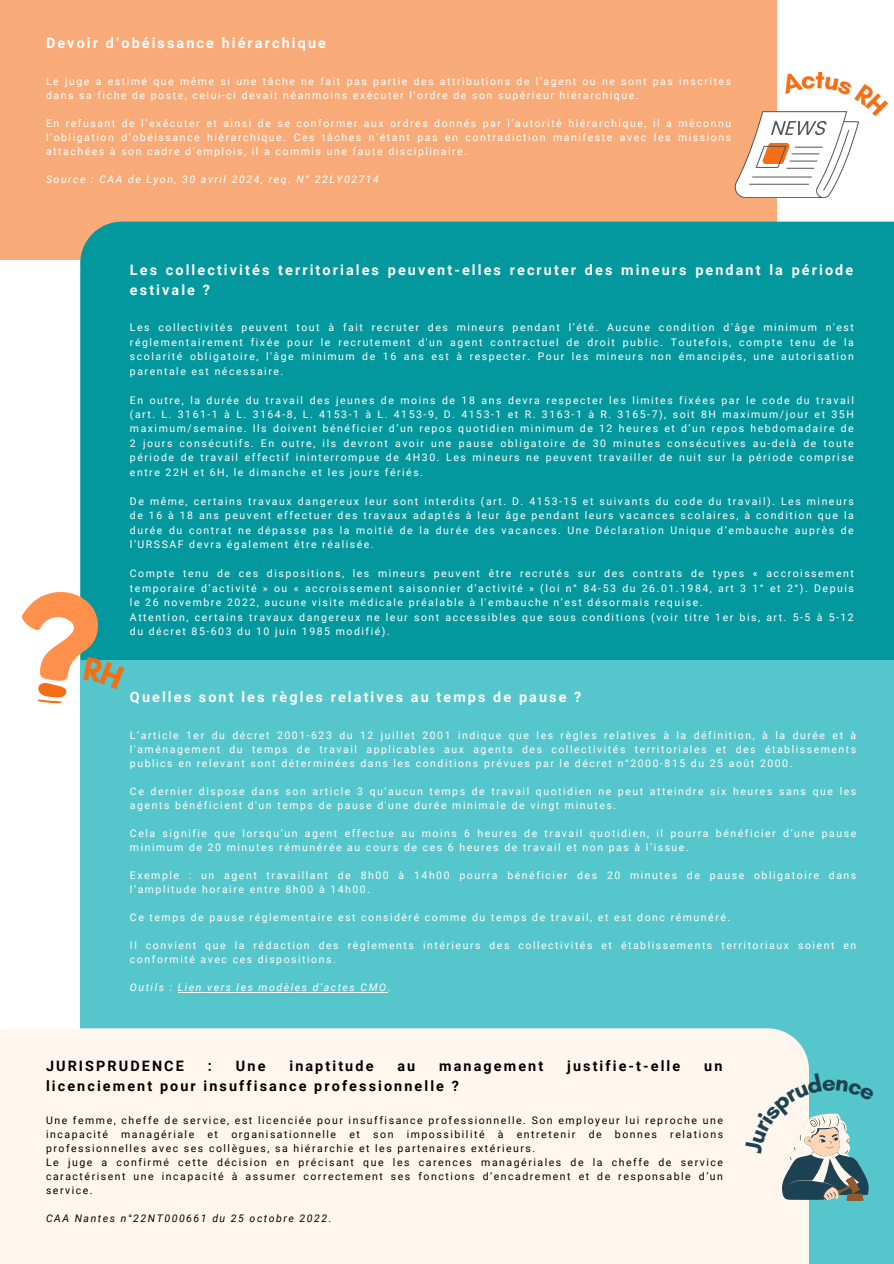
<style>
.page{position:relative;width:894px;height:1264px;background:#fff}
.page>*{position:absolute;margin:0;border:0;box-sizing:border-box;transform-origin:0 0}
.t1{font:700 14.4px/20px "Roboto";letter-spacing:.145em;color:#fff}
.t2{font:700 14.4px "Roboto";letter-spacing:.145em;color:#000}
.t3{font:10.5px/14.4px "Roboto";letter-spacing:.145em;color:#fff}
.t4{font:10.5px/14px "Roboto";letter-spacing:.145em;color:#000}
.t5{font:italic 10.5px "Roboto";letter-spacing:.145em;color:#fff}
.t6{font:italic 10.5px "Roboto";letter-spacing:.145em;color:#000}
</style>
<div class="page">
<div style="left:0;top:0;width:776px;height:260px;background:#f8ab78"></div>
<div style="left:80px;top:222px;width:813px;height:438px;background:#03989e"></div>
<div style="left:80px;top:660px;width:813px;height:603px;background:#55c6cb"></div>
<hr style="left:178px;top:992px;width:209px;height:1px;background:#fff">
<div style="left:0;top:1028px;width:808px;height:235px;background:#fff7ed"></div>
<svg style="left:734px;top:71px;width:125px;height:127px"></svg>
<svg style="left:21px;top:584px;width:103px;height:120px"></svg>
<svg style="left:744px;top:1072px;width:125px;height:128px"></svg>
<p class="t1" style="left:46px;top:33px;width:281px">Devoir d’obéissance hiérarchique</p>
<p class="t3" style="left:46px;top:74px;width:686px;line-height:14px">Le juge a estimé que même si une tâche ne fait pas partie des attributions de l’agent ou ne sont pas inscrites dans sa fiche de poste, celui-ci devait néanmoins exécuter l’ordre de son supérieur hiérarchique.</p>
<p class="t3" style="left:46px;top:116px;width:686px;line-height:14px;text-align:justify">En refusant de l’exécuter et ainsi de se conformer aux ordres donnés par l’autorité hiérarchique, il a méconnu l’obligation d’obéissance hiérarchique. Ces tâches n’étant pas en contradiction manifeste avec les missions attachées à son cadre d’emplois, il a commis une faute disciplinaire.</p>
<p class="t5" style="left:46px;top:173px;width:334px">Source : CAA de Lyon, 30 avril 2024, req. N° 22LY02714</p>
<p class="t1" style="left:130px;top:260px;width:724px">Les collectivités territoriales peuvent-elles recruter des mineurs pendant la période estivale ?</p>
<h1 class="t3" style="left:130px;top:320px;width:725px;text-align:justify">Les collectivités peuvent tout à fait recruter des mineurs pendant l’été. Aucune condition d'âge minimum n'est réglementairement fixée pour le recrutement d'un agent contractuel de droit public. Toutefois, compte tenu de la scolarité obligatoire, l'âge minimum de 16 ans est à respecter. Pour les mineurs non émancipés, une autorisation parentale est nécessaire.</h1>
<h3 class="t3" style="left:130px;top:393px;width:725px;text-align:justify">En outre, la durée du travail des jeunes de moins de 18 ans devra respecter les limites fixées par le code du travail (art. L. 3161-1 à L. 3164-8, L. 4153-1 à L. 4153-9, D. 4153-1 et R. 3163-1 à R. 3165-7), soit 8H maximum/jour et 35H maximum/semaine. Ils doivent bénéficier d’un repos quotidien minimum de 12 heures et d’un repos hebdomadaire de 2 jours consécutifs. En outre, ils devront avoir une pause obligatoire de 30 minutes consécutives au-delà de toute période de travail effectif ininterrompue de 4H30. Les mineurs ne peuvent travailler de nuit sur la période comprise entre 22H et 6H, le dimanche et les jours fériés.</h3>
<p class="t3" style="left:130px;top:494px;width:725px;text-align:justify">De même, certains travaux dangereux leur sont interdits (art. D. 4153-15 et suivants du code du travail). Les mineurs de 16 à 18 ans peuvent effectuer des travaux adaptés à leur âge pendant leurs vacances scolaires, à condition que la durée du contrat ne dépasse pas la moitié de la durée des vacances. Une Déclaration Unique d’embauche auprès de l’URSSAF devra également être réalisée.</p>
<p class="t3" style="left:130px;top:566px;width:725px;text-align:justify">Compte tenu de ces dispositions, les mineurs peuvent être recrutés sur des contrats de types « accroissement temporaire d’activité » ou « accroissement saisonnier d’activité » (loi n° 84-53 du 26.01.1984, art 3 1° et 2°). Depuis le 26 novembre 2022, aucune visite médicale préalable à l'embauche n’est désormais requise.</p>
<p class="t3" style="left:130px;top:610px;width:725px">Attention, certains travaux dangereux ne leur sont accessibles que sous conditions (voir titre 1er bis, art. 5-5 à 5-12 du décret 85-603 du 10 juin 1985 modifié).</p>
<p class="t1" style="left:130px;top:687px;width:453px">Quelles sont les règles relatives au temps de pause ?</p>
<p class="t3" style="left:130px;top:728px;width:727px;line-height:14px;text-align:justify">L’article 1er du décret 2001-623 du 12 juillet 2001 indique que les règles relatives à la définition, à la durée et à l'aménagement du temps de travail applicables aux agents des collectivités territoriales et des établissements publics en relevant sont déterminées dans les conditions prévues par le décret n°2000-815 du 25 août 2000.</p>
<h2 class="t3" style="left:130px;top:784px;width:727px;line-height:14px">Ce dernier dispose dans son article 3 qu’aucun temps de travail quotidien ne peut atteindre six heures sans que les agents bénéficient d'un temps de pause d'une durée minimale de vingt minutes.</h2>
<p class="t3" style="left:130px;top:826px;width:727px;line-height:14px">Cela signifie que lorsqu’un agent effectue au moins 6 heures de travail quotidien, il pourra bénéficier d’une pause minimum de 20 minutes rémunérée au cours de ces 6 heures de travail et non pas à l’issue.</p>
<h3 class="t3" style="left:130px;top:868px;width:727px;line-height:14px">Exemple : un agent travaillant de 8h00 à 14h00 pourra bénéficier des 20 minutes de pause obligatoire dans l’amplitude horaire entre 8h00 à 14h00.</h3>
<p class="t3" style="left:130px;top:910px;width:601px">Ce temps de pause réglementaire est considéré comme du temps de travail, et est donc rémunéré.</p>
<p class="t3" style="left:130px;top:938px;width:727px;line-height:14px">Il convient que la rédaction des règlements intérieurs des collectivités et établissements territoriaux soient en conformité avec ces dispositions.</p>
<p class="t5" style="left:130px;top:981px;width:262px">Outils : Lien vers les modèles d’actes CMO.</p>
<h1 class="t2" style="left:46px;top:1057px;width:139px">JURISPRUDENCE</h1>
<h1 class="t2" style="left:208px;top:1057px;width:6px">:</h1>
<h1 class="t2" style="left:236px;top:1057px;width:31px">Une</h1>
<h1 class="t2" style="left:289px;top:1057px;width:85px">inaptitude</h1>
<h1 class="t2" style="left:397px;top:1057px;width:19px">au</h1>
<h1 class="t2" style="left:439px;top:1057px;width:105px">management</h1>
<h1 class="t2" style="left:567px;top:1057px;width:115px">justifie-t-elle</h1>
<h1 class="t2" style="left:704px;top:1057px;width:20px">un</h1>
<h1 class="t2" style="left:46px;top:1077px;width:414px">licenciement pour insuffisance professionnelle ?</h1>
<p class="t4" style="left:46px;top:1113px;width:678px">Une femme, cheffe de service, est licenciée pour insuffisance professionnelle. Son employeur lui reproche une incapacité</p>
<p class="t4" style="left:121px;top:1127px;width:75px">managériale</p>
<p class="t4" style="left:207px;top:1127px;width:12px">et</p>
<p class="t4" style="left:231px;top:1127px;width:106px">organisationnelle</p>
<p class="t4" style="left:349px;top:1127px;width:12px">et</p>
<p class="t4" style="left:373px;top:1127px;width:22px">son</p>
<p class="t4" style="left:406px;top:1127px;width:79px">impossibilité</p>
<p class="t4" style="left:497px;top:1127px;width:7px">à</p>
<p class="t4" style="left:516px;top:1127px;width:60px">entretenir</p>
<p class="t4" style="left:588px;top:1127px;width:14px">de</p>
<p class="t4" style="left:614px;top:1127px;width:44px">bonnes</p>
<p class="t4" style="left:670px;top:1127px;width:54px">relations</p>
<p class="t4" style="left:46px;top:1141px;width:678px">professionnelles avec ses collègues, sa hiérarchie et les partenaires extérieurs.<br>Le juge a confirmé cette décision en précisant que les carences managériales de la cheffe de service caractérisent une incapacité à assumer correctement ses fonctions d’encadrement et de responsable d’un service.</p>
<p class="t6" style="left:46px;top:1212px;width:287px">CAA Nantes n°22NT000661 du 25 octobre 2022.</p>
</div>
